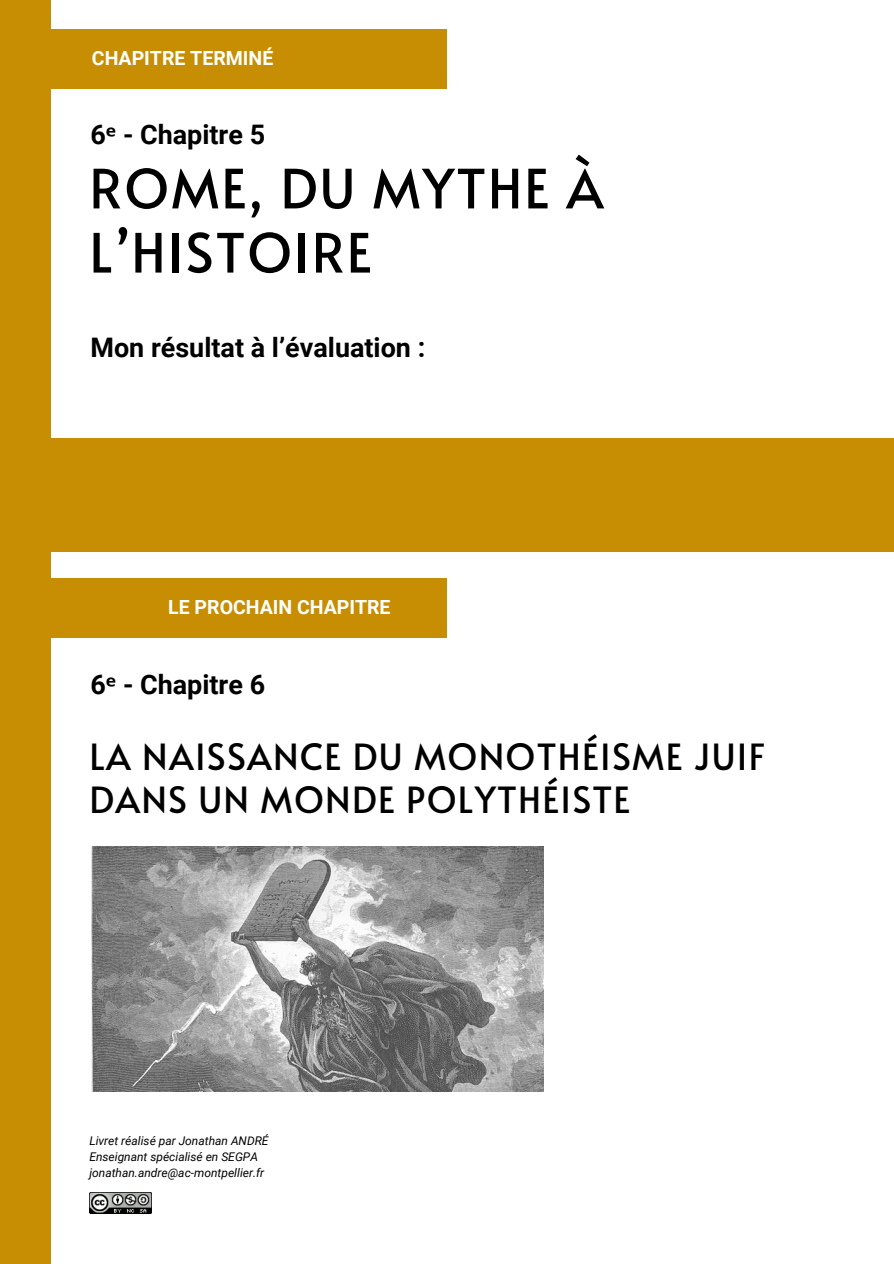
<style>
.page{position:relative;width:894px;height:1264px;background:#fff}
.page>*{position:absolute;margin:0;border:0;box-sizing:border-box;transform-origin:0 0}
.t1{font:54px/64.2px "Alata";letter-spacing:.035em;color:#000}
.t2{font:36px/42.8px "Alata";letter-spacing:.035em;color:#000}
.t3{font:700 26.85px "Roboto";color:#000}
.t4{font:700 19.5px "Roboto";color:#fff}
.t5{font:italic 12px "Roboto";color:#000}
.s1{font-family:"Noto Sans"}
</style>
<div class="page">
<div style="left:0;top:438px;width:893px;height:114px;background:#c78e04"></div>
<div style="left:0;top:0;width:51px;height:1263px;background:#c78e04"></div>
<img style="left:89px;top:1192px;width:62px;height:21px">
<div style="left:0;top:30px;width:446px;height:59px;background:#c78e04"></div>
<div style="left:0;top:578px;width:446px;height:60px;background:#c78e04"></div>
<img style="left:92px;top:846px;width:451px;height:245px">
<h2 class="t4" style="left:92px;top:46px;width:183px">CHAPITRE TERMINÉ</h2>
<h3 class="t3" style="left:90px;top:119px;width:176px">6<span class="s1">ᵉ</span> - Chapitre 5</h3>
<h3 class="t1" style="left:89px;top:154px;width:515px">ROME, DU MYTHE À<br>L’HISTOIRE</h3>
<p class="t3" style="left:90px;top:331px;width:336px">Mon résultat à l’évaluation :</p>
<p class="t4" style="left:168px;top:595px;width:224px">LE PROCHAIN CHAPITRE</p>
<p class="t3" style="left:90px;top:669px;width:176px">6<span class="s1">ᵉ</span> - Chapitre 6</p>
<p class="t2" style="left:89px;top:734px;width:677px">LA NAISSANCE DU MONOTHÉISME JUIF<br>DANS UN MONDE POLYTHÉISTE</p>
<h1 class="t5" style="left:89px;top:1133px;width:181px">Livret réalisé par Jonathan ANDRÉ</h1>
<h3 class="t5" style="left:89px;top:1149px;width:170px">Enseignant spécialisé en SEGPA</h3>
<h4 class="t5" style="left:89px;top:1165px;width:176px">jonathan.andre@ac-montpellier.fr</h4>
</div>
